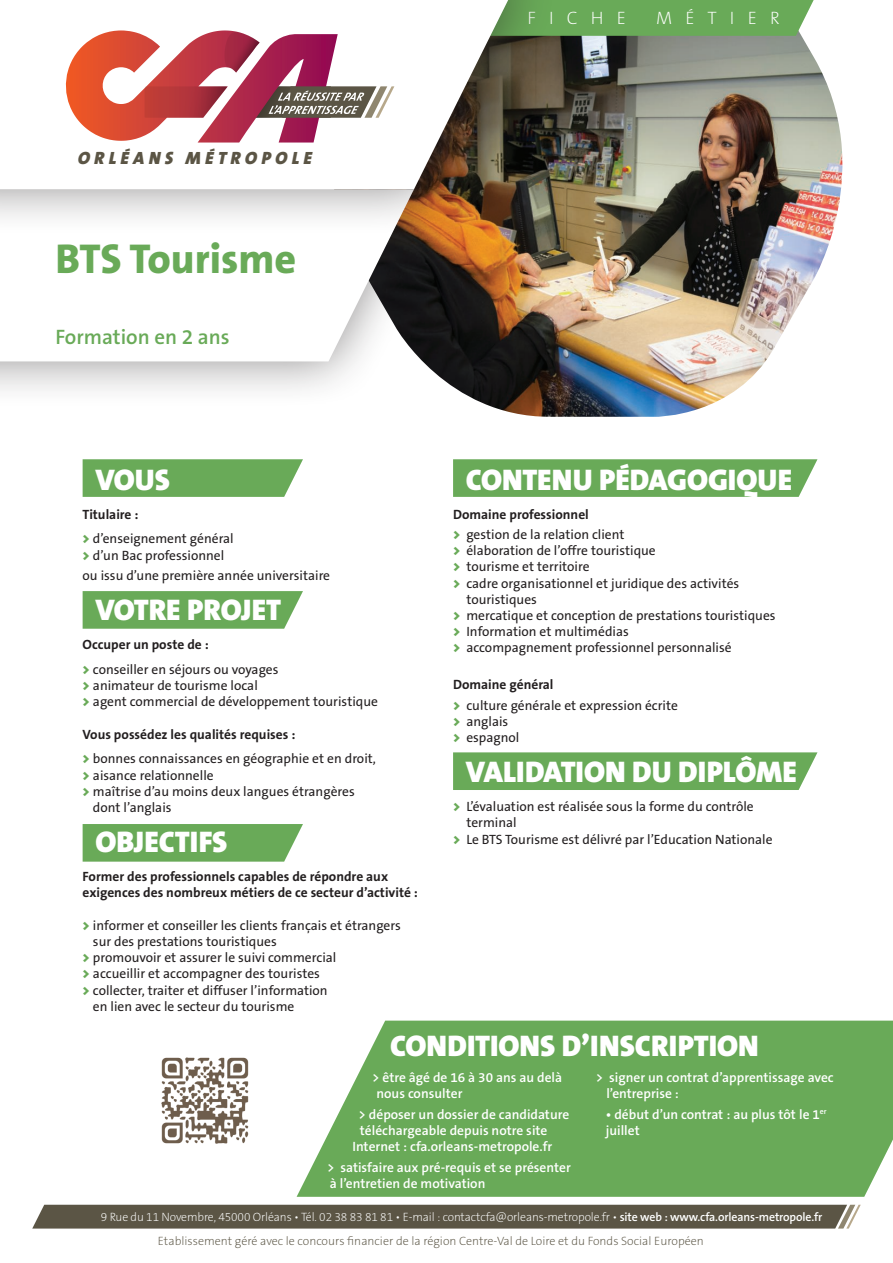
<style>
.page{position:relative;width:893px;height:1263px;background:#fff}
.page>*{position:absolute;margin:0;border:0;box-sizing:border-box;transform-origin:0 0}
.t1{font:800 42px "The Sans B8";color:#69aa58}
.t2{font:900 30px "The Sans B9";color:#fff}
.t3{font:600 21px "The Sans B6";color:#69aa58}
.t4{font:200 18px "The Sans B2";letter-spacing:.725em;color:#fff}
.t5{font:italic 900 17.85px "The Sans B9";letter-spacing:.24em;color:#5b5545}
.t6{font:13.5px/16.2px "The Sans B5 Plain";color:#231f20}
.t7{font:600 13.5px/16.2px "The Sans B6";color:#fff}
.t8{font:700 13.5px/16.2px "The Sans B7";color:#231f20}
.t9{font:200 12.15px "The Sans B2";letter-spacing:-.01em;color:#fff}
.t10{font:200 12.15px "The Sans B2";color:#5b5545}
.s1{font-family:"The Sans B9";font-weight:900;color:#69aa58}
.s2{font-family:"The Sans B6";font-weight:600}
</style>
<div class="page">
<img style="left:456px;top:58px;width:387px;height:359px">
<div style="left:0;top:142px;width:456px;height:267px;background:#231f20;opacity:.5"></div>
<svg style="left:0;top:237px;width:414px;height:124px"></svg>
<svg style="left:83px;top:459px;width:220px;height:38px;background:#70ae60"></svg>
<svg style="left:83px;top:591px;width:220px;height:38px;background:#70ae60"></svg>
<div style="left:83px;top:824px;width:220px;height:38px;background:#69aa58"></div>
<svg style="left:453px;top:459px;width:364px;height:38px;background:#6eac5d"></svg>
<div style="left:453px;top:752px;width:364px;height:38px;background:#69aa58"></div>
<div style="left:0;top:0;width:560px;height:237px;background:#231f20;opacity:.5"></div>
<svg style="left:0;top:141px;width:508px;height:48px"></svg>
<div style="left:32px;top:1205px;width:829px;height:23px;background:#5b5545"></div>
<svg style="left:297px;top:1020px;width:596px;height:177px;background:#75b166"></svg>
<svg style="left:0;top:0;width:814px;height:141px"></svg>
<img style="left:161px;top:1057px;width:88px;height:87px">
<p class="t4" style="left:527px;top:9px;width:100px">FICHE</p>
<p class="t4" style="left:656px;top:9px;width:125px">MÉTIER</p>
<p class="t5" style="left:78px;top:148px;width:236px">ORLÉANS MÉTROPOLE</p>
<p class="t1" style="left:55px;top:236px;width:242px">BTS Tourisme</p>
<p class="t3" style="left:55px;top:326px;width:176px">Formation en 2 ans</p>
<p class="t2" style="left:95px;top:463px;width:76px">VOUS</p>
<p class="t8" style="left:83px;top:506px;width:57px">Titulaire :</p>
<p class="t6" style="left:83px;top:531px;width:153px"><span class="s1">&gt;</span> d’enseignement général <span class="s1">&gt;</span> d’un Bac professionnel</p>
<p class="t6" style="left:83px;top:568px;width:249px">ou issu d’une première année universitaire</p>
<p class="t2" style="left:95px;top:594px;width:187px">VOTRE PROJET</p>
<p class="t8" style="left:83px;top:637px;width:128px">Occuper un poste de :</p>
<p class="t6" style="left:83px;top:662px;width:197px"><span class="s1">&gt;</span> conseiller en séjours ou voyages</p>
<p class="t6" style="left:83px;top:678px;width:177px"><span class="s1">&gt;</span> animateur de tourisme local</p>
<p class="t6" style="left:83px;top:694px;width:297px"><span class="s1">&gt;</span> agent commercial de développement touristique</p>
<p class="t8" style="left:83px;top:726px;width:214px">Vous possédez les qualités requises :</p>
<p class="t6" style="left:83px;top:751px;width:295px"><span class="s1">&gt;</span> bonnes connaissances en géographie et en droit,</p>
<p class="t6" style="left:83px;top:767px;width:133px"><span class="s1">&gt;</span> aisance relationnelle</p>
<p class="t6" style="left:93px;top:783px;width:263px;text-indent:-10px"><span class="s1">&gt;</span> maîtrise d’au moins deux langues étrangères dont l’anglais</p>
<p class="t2" style="left:95px;top:826px;width:133px">OBJECTIFS</p>
<p class="t8" style="left:83px;top:869px;width:337px">Former des professionnels capables de répondre aux exigences des nombreux métiers de ce secteur d’activité :</p>
<p class="t6" style="left:93px;top:917px;width:309px;text-indent:-10px"><span class="s1">&gt;</span> informer et conseiller les clients français et étrangers sur des prestations touristiques</p>
<p class="t6" style="left:83px;top:950px;width:255px"><span class="s1">&gt;</span> promouvoir et assurer le suivi commercial</p>
<p class="t6" style="left:83px;top:966px;width:239px"><span class="s1">&gt;</span> accueillir et accompagner des touristes</p>
<p class="t6" style="left:93px;top:982px;width:236px;text-indent:-10px"><span class="s1">&gt;</span> collecter, traiter et diffuser l’information en lien avec le secteur du tourisme</p>
<p class="t2" style="left:466px;top:463px;width:328px">CONTENU PÉDAGOGIQUE</p>
<p class="t8" style="left:453px;top:506px;width:137px">Domaine professionnel</p>
<p class="t6" style="left:453px;top:527px;width:173px"><span class="s1">&gt;</span> gestion de la relation client</p>
<p class="t6" style="left:453px;top:543px;width:204px"><span class="s1">&gt;</span> élaboration de l’offre touristique</p>
<p class="t6" style="left:453px;top:559px;width:138px"><span class="s1">&gt;</span> tourisme et territoire</p>
<p class="t6" style="left:466px;top:575px;width:274px;text-indent:-13px"><span class="s1">&gt;</span> cadre organisationnel et juridique des activités touristiques</p>
<p class="t6" style="left:453px;top:608px;width:324px"><span class="s1">&gt;</span> mercatique et conception de prestations touristiques</p>
<p class="t6" style="left:453px;top:624px;width:177px"><span class="s1">&gt;</span> Information et multimédias</p>
<p class="t6" style="left:453px;top:640px;width:280px"><span class="s1">&gt;</span> accompagnement professionnel personnalisé</p>
<p class="t8" style="left:453px;top:677px;width:102px">Domaine général</p>
<p class="t6" style="left:453px;top:697px;width:226px"><span class="s1">&gt;</span> culture générale et expression écrite</p>
<p class="t6" style="left:453px;top:713px;width:57px"><span class="s1">&gt;</span> anglais</p>
<p class="t6" style="left:453px;top:730px;width:68px"><span class="s1">&gt;</span> espagnol</p>
<p class="t2" style="left:466px;top:756px;width:332px">VALIDATION DU DIPLÔME</p>
<p class="t6" style="left:466px;top:799px;width:289px;text-indent:-13px"><span class="s1">&gt;</span> L’évaluation est réalisée sous la forme du contrôle terminal</p>
<p class="t6" style="left:453px;top:831px;width:321px"><span class="s1">&gt;</span> Le BTS Tourisme est délivré par l’Education Nationale</p>
<p class="t2" style="left:390px;top:1029px;width:370px">CONDITIONS D’INSCRIPTION</p>
<p class="t7" style="left:376px;top:1070px;width:187px;text-indent:-4px">&gt; être âgé de 16 à 30 ans au delà nous consulter</p>
<p class="t7" style="left:359px;top:1106px;width:212px">&gt; déposer un dossier de candidature</p>
<p class="t7" style="left:360px;top:1123px;width:189px">téléchargeable depuis notre site</p>
<p class="t7" style="left:352px;top:1139px;width:201px">Internet : cfa.orleans-metropole.fr</p>
<p class="t7" style="left:327px;top:1159px;width:245px">&gt; satisfaire aux pré-requis et se présenter à l’entretien de motivation</p>
<p class="t7" style="left:606px;top:1070px;width:229px;text-indent:-10px">&gt; signer un contrat d’apprentissage avec l’entreprise :</p>
<p class="t7" style="left:606px;top:1106px;width:222px">• début d’un contrat : au plus tôt le 1<sup>er </sup>juillet</p>
<p class="t9" style="left:101px;top:1210px;width:723px">9 Rue du 11 Novembre, 45000 Orléans • Tél. 02 38 83 81 81 • E-mail : contactcfa@orleans-metropole.fr • <span class="s2">site web : www.cfa.orleans-metropole.fr</span></p>
<p class="t10" style="left:158px;top:1234px;width:547px">Etablissement géré avec le concours financier de la région Centre-Val de Loire et du Fonds Social Européen</p>
</div>
